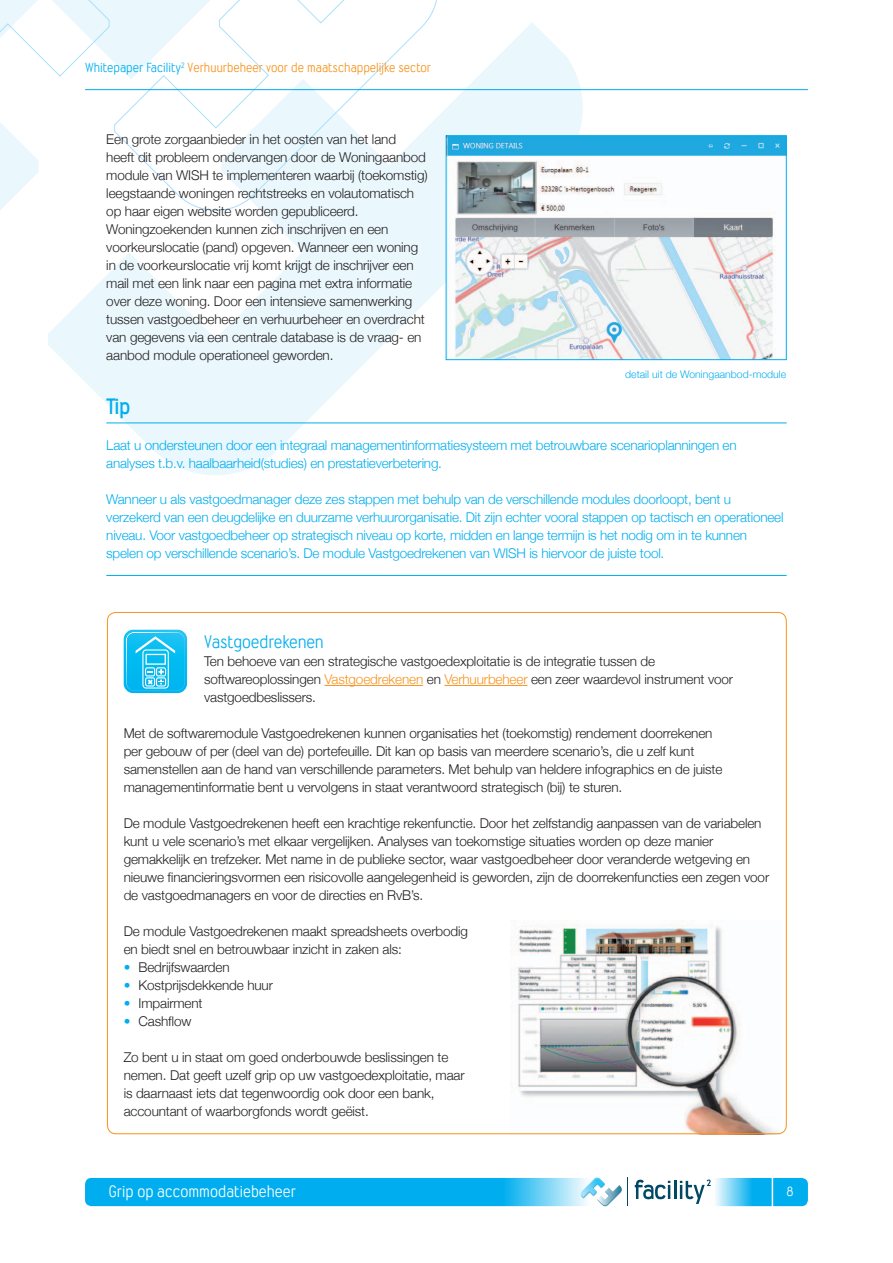
<style>
.page{position:relative;width:893px;height:1263px;background:#fff}
.page>*{position:absolute;margin:0;border:0;box-sizing:border-box;transform-origin:0 0}
.t1{font:700 19.5px "Wyvern";color:#00aeef}
.t2{font:16.5px "Wyvern";letter-spacing:-.01em;color:#00aeef}
.t3{font:15px "Wyvern";color:#fff}
.t4{font:300 13.5px/18px "Helvetica Neue";letter-spacing:-.01em;color:#231f20}
.t5{font:300 13.5px/18px "Helvetica Neue";letter-spacing:-.015em;color:#00aeef}
.t6{font:12px "Wyvern";color:#f7931d}
.t7{font:12px "Wyvern";color:#fff}
.t8{font:300 10.5px "Helvetica Neue";color:#00aeef}
.s1{color:#00aeef}
.s2{color:#f7931d}
</style>
<div class="page">
<svg style="left:85px;top:1178px;width:513px;height:28px;background:#11b3f0"></svg>
<svg style="left:706px;top:1178px;width:102px;height:28px;background:#3dc1f2"></svg>
<svg style="left:635px;top:1179px;width:76px;height:25px"></svg>
<svg style="left:581px;top:1177px;width:47px;height:30px"></svg>
<svg style="left:48px;top:23px;width:535px;height:452px;fill:#f2fafd"></svg>
<svg style="left:0;top:0;width:438px;height:211px"></svg>
<hr style="left:772px;top:1167px;width:1px;height:44px;background:#fff">
<hr style="left:85px;top:89px;width:723px;height:1px;background:#00aeef">
<img style="left:510px;top:923px;width:266px;height:209px">
<hr style="left:106px;top:423px;width:681px;height:1px;background:#00aeef">
<hr style="left:106px;top:575px;width:681px;height:1px;background:#00aeef">
<hr style="left:324px;top:685px;width:99px;height:1px;background:#f7931d">
<hr style="left:444px;top:685px;width:83px;height:1px;background:#f7931d">
<svg style="left:124px;top:630px;width:63px;height:63px;background:#31c6f3"></svg>
<img style="left:448px;top:137px;width:337px;height:221px">
<div style="left:446px;top:135px;width:341px;height:225px;border:1px solid #00aeef"></div>
<p class="t6" style="left:85px;top:60px;width:348px"><span class="s1">Whitepaper Facility</span><sup>2</sup> Verhuurbeheer voor de maatschappelijke sector</p>
<p class="t4" style="left:106px;top:129px;width:323px">Een grote zorgaanbieder in het oosten van het land heeft dit probleem ondervangen door de Woningaanbod module van WISH te implementeren waarbij (toekomstig) leegstaande woningen rechtstreeks en volautomatisch op haar eigen website worden gepubliceerd.<br>Woningzoekenden kunnen zich inschrijven en een voorkeurslocatie (pand) opgeven. Wanneer een woning in de voorkeurslocatie vrij komt krijgt de inschrijver een mail met een link naar een pagina met extra informatie over deze woning. Door een intensieve samenwerking tussen vastgoedbeheer en verhuurbeheer en overdracht van gegevens via een centrale database is de vraag- en aanbod module operationeel geworden.</p>
<h1 class="t1" style="left:106px;top:393px;width:26px">Tip</h1>
<p class="t5" style="left:106px;top:435px;width:632px">Laat u ondersteunen door een integraal managementinformatiesysteem met betrouwbare scenarioplanningen en analyses t.b.v. haalbaarheid(studies) en prestatieverbetering.</p>
<p class="t5" style="left:106px;top:489px;width:679px">Wanneer u als vastgoedmanager deze zes stappen met behulp van de verschillende modules doorloopt, bent u verzekerd van een deugdelijke en duurzame verhuurorganisatie. Dit zijn echter vooral stappen op tactisch en operationeel niveau. Voor vastgoedbeheer op strategisch niveau op korte, midden en lange termijn is het nodig om in te kunnen spelen op verschillende scenario’s. De module Vastgoedrekenen van WISH is hiervoor de juiste tool.</p>
<p class="t8" style="left:625px;top:366px;width:163px">detail uit de Woningaanbod-module</p>
<p class="t2" style="left:204px;top:632px;width:121px">Vastgoedrekenen</p>
<p class="t4" style="left:204px;top:651px;width:531px">Ten behoeve van een strategische vastgoedexploitatie is de integratie tussen de softwareoplossingen <span class="s2">Vastgoedrekenen</span> en <span class="s2">Verhuurbeheer</span> een zeer waardevol instrument voor vastgoedbeslissers.</p>
<p class="t4" style="left:124px;top:723px;width:600px">Met de softwaremodule Vastgoedrekenen kunnen organisaties het (toekomstig) rendement doorrekenen per gebouw of per (deel van de) portefeuille. Dit kan op basis van meerdere scenario’s, die u zelf kunt samenstellen aan de hand van verschillende parameters. Met behulp van heldere infographics en de juiste managementinformatie bent u vervolgens in staat verantwoord strategisch (bij) te sturen.</p>
<p class="t4" style="left:124px;top:813px;width:647px">De module Vastgoedrekenen heeft een krachtige rekenfunctie. Door het zelfstandig aanpassen van de variabelen kunt u vele scenario’s met elkaar vergelijken. Analyses van toekomstige situaties worden op deze manier gemakkelijk en trefzeker. Met name in de publieke sector, waar vastgoedbeheer door veranderde wetgeving en nieuwe financieringsvormen een risicovolle aangelegenheid is geworden, zijn de doorrekenfuncties een zegen voor de vastgoedmanagers en voor de directies en RvB’s.</p>
<p class="t4" style="left:124px;top:921px;width:346px">De module Vastgoedrekenen maakt spreadsheets overbodig en biedt snel en betrouwbaar inzicht in zaken als:</p>
<p class="t4" style="left:124px;top:957px;width:108px"><span class="s1">•</span> Bedrijfswaarden</p>
<p class="t4" style="left:124px;top:975px;width:151px"><span class="s1">•</span> Kostprijsdekkende huur</p>
<p class="t4" style="left:124px;top:993px;width:80px"><span class="s1">•</span> Impairment</p>
<p class="t4" style="left:124px;top:1011px;width:69px"><span class="s1">•</span> Cashflow</p>
<p class="t4" style="left:124px;top:1047px;width:343px">Zo bent u in staat om goed onderbouwde beslissingen te nemen. Dat geeft uzelf grip op uw vastgoedexploitatie, maar is daarnaast iets dat tegenwoordig ook door een bank, accountant of waarborgfonds wordt geëist.</p>
<p class="t3" style="left:109px;top:1183px;width:189px">Grip op accommodatiebeheer</p>
<p class="t7" style="left:786px;top:1185px;width:9px">8</p>
</div>
